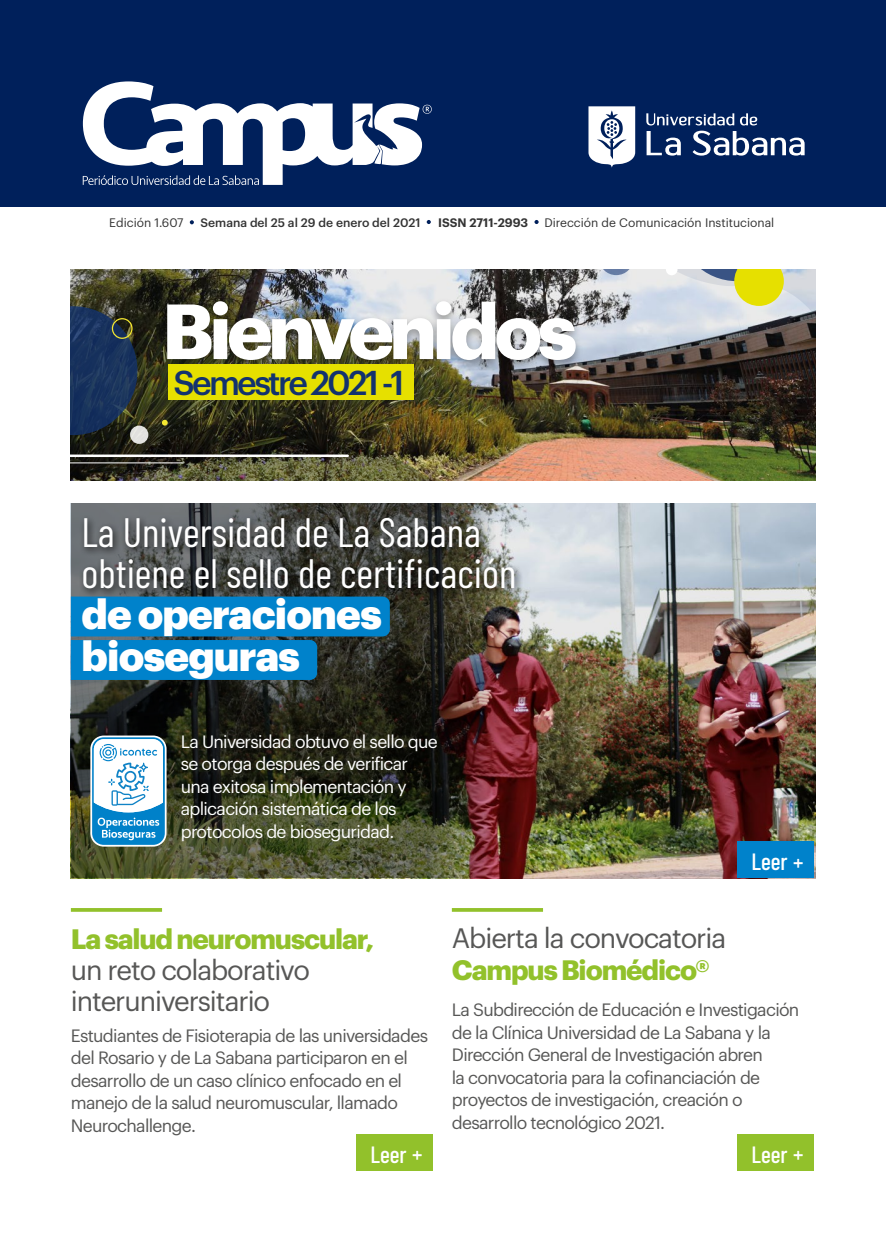
<style>
.page{position:relative;width:886px;height:1241px;background:#fff}
.page>*{position:absolute;margin:0;border:0;box-sizing:border-box;transform-origin:0 0}
.t1{font:700 76.25px "Graphik";letter-spacing:-.06em;color:#fff}
.t2{font:40.88px/41.2px "Barlow Condensed";color:#fff}
.t3{font:900 40.88px/42.2px "Graphik";letter-spacing:-.02em;color:#fff}
.t4{font:500 33.75px "Graphik";letter-spacing:-.08em;color:#12326e}
.t5{font:27.5px/31.2px "Graphik";letter-spacing:-.04em;color:#575756}
.t6{font:700 27.5px "Graphik";letter-spacing:-.04em;color:#92c12b}
.t7{font:500 23.5px "Barlow Condensed";color:#fff}
.t8{font:17.5px/22.5px "Graphik";letter-spacing:-.04em;color:#575756}
.t9{font:17.5px/22.5px "Graphik";letter-spacing:-.04em;color:#fff}
.t10{font:12.12px "Graphik";color:#333}
.t11{font:500 12.12px "Graphik";color:#333}
.t12{font:600 12.12px "Graphik";letter-spacing:-.005em;color:#333}
</style>
<div class="page">
<div style="left:0;top:0;width:886px;height:207px;background:#00205b"></div>
<svg style="left:83px;top:81px;width:349px;height:104px"></svg>
<svg style="left:588px;top:106px;width:47px;height:62px"></svg>
<svg style="left:646px;top:113px;width:88px;height:12px"></svg>
<svg style="left:740px;top:113px;width:17px;height:12px"></svg>
<svg style="left:646px;top:131px;width:35px;height:25px"></svg>
<svg style="left:692px;top:131px;width:112px;height:25px"></svg>
<svg style="left:190px;top:220px;width:4px;height:4px"></svg>
<svg style="left:427px;top:220px;width:4px;height:4px"></svg>
<svg style="left:534px;top:220px;width:5px;height:4px"></svg>
<img style="left:641px;top:503px;width:174px;height:375px">
<img style="left:71px;top:503px;width:570px;height:375px">
<svg style="left:71px;top:596px;width:319px;height:83px;background:#0876b3"></svg>
<div style="left:737px;top:841px;width:77px;height:36px;background:#0082cb"></div>
<svg style="left:71px;top:908px;width:91px;height:3px"></svg>
<svg style="left:452px;top:908px;width:91px;height:3px"></svg>
<div style="left:356px;top:1133px;width:77px;height:36px;background:#92c12b"></div>
<div style="left:737px;top:1133px;width:77px;height:36px;background:#92c12b"></div>
<svg style="left:90px;top:735px;width:77px;height:111px"></svg>
<div style="left:79px;top:514px;width:444px;height:83px;background:#000;opacity:.75"></div>
<img style="left:71px;top:269px;width:744px;height:211px">
<img style="left:151px;top:286px;width:40px;height:71px">
<img style="left:71px;top:357px;width:367px;height:123px">
<hr style="left:71px;top:454px;width:277px;height:3px;background:#fff">
<hr style="left:71px;top:462px;width:112px;height:1px;background:#fff">
<img style="left:191px;top:269px;width:624px;height:130px">
<svg style="left:71px;top:306px;width:66px;height:129px;background:#1d3251"></svg>
<svg style="left:599px;top:269px;width:35px;height:6px"></svg>
<svg style="left:130px;top:425px;width:18px;height:19px"></svg>
<svg style="left:162px;top:419px;width:6px;height:6px"></svg>
<div style="left:112px;top:318px;width:21px;height:21px;border:1px solid #f5e831;border-radius:50%"></div>
<div style="left:168px;top:364px;width:245px;height:36px;background:#e6e000"></div>
<svg style="left:666px;top:269px;width:130px;height:37px;background:#d4d797"></svg>
<p class="t10" style="left:109px;top:213px;width:76px">Edición 1.607</p>
<p class="t11" style="left:201px;top:213px;width:221px">Semana del 25 al 29 de enero del 2021</p>
<p class="t12" style="left:438px;top:213px;width:91px">ISSN 2711-2993</p>
<p class="t10" style="left:544px;top:213px;width:232px">Dirección de Comunicación Institucional</p>
<h1 class="t1" style="left:162px;top:272px;width:417px">Bienvenidos</h1>
<h3 class="t4" style="left:173px;top:357px;width:233px">Semestre 2021 -1</h3>
<h2 class="t2" style="left:81px;top:510px;width:436px">La Universidad de La Sabana obtiene el sello de certificación</h2>
<h2 class="t3" style="left:81px;top:588px;width:302px">de operaciones bioseguras</h2>
<p class="t9" style="left:181px;top:728px;width:259px">La Universidad obtuvo el sello que se otorga después de verificar una exitosa implementación y aplicación sistemática de los protocolos de bioseguridad.</p>
<h3 class="t7" style="left:751px;top:846px;width:54px">Leer +</h3>
<h3 class="t6" style="left:71px;top:917px;width:305px">La salud neuromuscular,</h3>
<h3 class="t5" style="left:71px;top:951px;width:241px">un reto colaborativo interuniversitario</h3>
<p class="t8" style="left:71px;top:1022px;width:359px">Estudiantes de Fisioterapia de las universidades del Rosario y de La Sabana participaron en el desarrollo de un caso clínico enfocado en el manejo de la salud neuromuscular, llamado Neurochallenge.</p>
<h3 class="t5" style="left:452px;top:920px;width:276px">Abierta la convocatoria</h3>
<h3 class="t6" style="left:452px;top:948px;width:259px">Campus Biomédico®</h3>
<p class="t8" style="left:452px;top:997px;width:349px">La Subdirección de Educación e Investigación de la Clínica Universidad de La Sabana y la Dirección General de Investigación abren<br>la convocatoria para la cofinanciación de proyectos de investigación, creación o desarrollo tecnológico 2021.</p>
<h3 class="t7" style="left:370px;top:1139px;width:54px">Leer +</h3>
<h3 class="t7" style="left:751px;top:1139px;width:54px">Leer +</h3>
</div>
